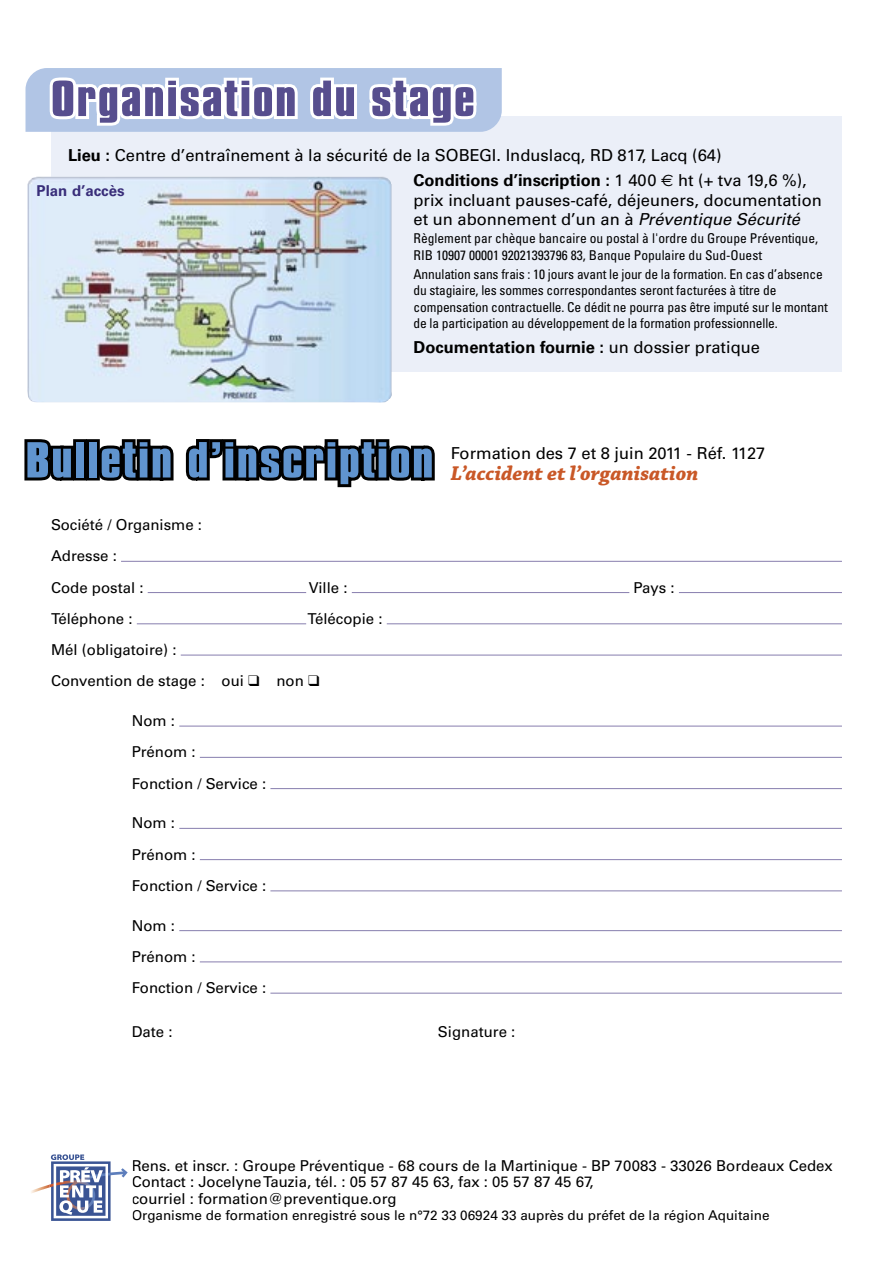
<style>
.page{position:relative;width:893px;height:1263px;background:#fff}
.page>*{position:absolute;margin:0;border:0;box-sizing:border-box;transform-origin:0 0}
.t1{font:700 43.5px "Compacta BT";letter-spacing:.03em;color:#6094cf;scale:1.2 1}
.t2{font:700 43.5px "Compacta BT";letter-spacing:.03em;color:#574e8e;scale:1.2 1}
.t3{font:italic 700 21px "Chaparral Pro";color:#c95827}
.t4{font:16.5px/25.2px "Univers";color:#000}
.t5{font:700 16.5px "Univers";color:#000}
.t6{font:15px/31.2px "Univers";color:#000}
.t7{font:700 15px "Univers";color:#392e7a}
.t8{font:condensed 13.5px/16.5px "Univers";letter-spacing:-.01em;color:#000}
.t9{font:13.5px "Univers";color:#000}
.s1{font-weight:700}
.s2{font-family:"Euro Sans"}
.s3{font-style:italic}
.s4{font-weight:400}
</style>
<div class="page">
<hr style="left:121px;top:561px;width:721px;height:1px;background:#877eae">
<hr style="left:148px;top:592px;width:158px;height:1px;background:#877eae">
<hr style="left:352px;top:592px;width:277px;height:1px;background:#877eae">
<hr style="left:679px;top:592px;width:163px;height:1px;background:#877eae">
<hr style="left:137px;top:623px;width:169px;height:1px;background:#877eae">
<hr style="left:387px;top:623px;width:455px;height:1px;background:#877eae">
<hr style="left:181px;top:655px;width:661px;height:1px;background:#877eae">
<hr style="left:179px;top:726px;width:663px;height:1px;background:#877eae">
<hr style="left:200px;top:757px;width:642px;height:1px;background:#877eae">
<hr style="left:270px;top:788px;width:572px;height:1px;background:#877eae">
<hr style="left:179px;top:828px;width:663px;height:1px;background:#877eae">
<hr style="left:200px;top:859px;width:642px;height:1px;background:#877eae">
<hr style="left:270px;top:890px;width:572px;height:1px;background:#877eae">
<hr style="left:179px;top:930px;width:663px;height:1px;background:#877eae">
<hr style="left:200px;top:961px;width:642px;height:1px;background:#877eae">
<hr style="left:270px;top:993px;width:572px;height:1px;background:#877eae">
<div style="left:51px;top:1161px;width:60px;height:60px;background:linear-gradient(to right,#3a5494,#3a5494)"></div>
<svg style="left:31px;top:1154px;width:97px;height:64px"></svg>
<div style="left:51px;top:117px;width:791px;height:255px;background:#ebeff8"></div>
<img style="left:27px;top:176px;width:365px;height:227px">
<svg style="left:24px;top:439px;width:53px;height:42px;background:#393939"></svg>
<div style="left:73px;top:439px;width:14px;height:41px;border:6px solid #000"></div>
<div style="left:86px;top:439px;width:14px;height:41px;border:6px solid #000"></div>
<svg style="left:96px;top:439px;width:78px;height:42px;background:#333"></svg>
<svg style="left:185px;top:439px;width:250px;height:49px"></svg>
<svg style="left:26px;top:68px;width:476px;height:64px"></svg>
<h1 class="t2" style="left:51px;top:72px;width:355px">Organisation du stage</h1>
<p class="t4" style="left:414px;top:143px;width:395px;text-indent:-345px"><span class="s1">Lieu :</span> Centre d’entraînement à la sécurité de la SOBEGI. Induslacq, RD 817, Lacq (64)<br><span class="s1">Conditions d’inscription :</span> 1 400 <span class="s2">€</span> ht (+ tva 19,6 %),</p>
<p class="t4" style="left:414px;top:190px;width:410px;line-height:19.2px">prix incluant pauses-café, déjeuners, documentation et un abonnement d’un an à <span class="s3">Préventique Sécurité</span></p>
<p class="t8" style="left:414px;top:230px;width:406px">Règlement par chèque bancaire ou postal à l'ordre du Groupe Préventique,<br>RIB 10907 00001 92021393796 83, Banque Populaire du Sud-Ouest</p>
<p class="t8" style="left:414px;top:265px;width:416px">Annulation sans frais : 10 jours avant le jour de la formation. En cas d’absence du stagiaire, les sommes correspondantes seront facturées à titre de compensation contractuelle. Ce dédit ne pourra pas être imputé sur le montant de la participation au développement de la formation professionnelle.</p>
<p class="t5" style="left:414px;top:338px;width:348px">Documentation fournie : <span class="s4">un dossier pratique</span></p>
<p class="t7" style="left:37px;top:182px;width:89px">Plan d’accès</p>
<h1 class="t1" style="left:26px;top:434px;width:342px">Bulletin d’inscription</h1>
<p class="t4" style="left:451px;top:440px;width:316px">Formation des 7 et 8 juin 2011 - Réf. 1127</p>
<h2 class="t3" style="left:451px;top:461px;width:249px">L’accident et l’organisation</h2>
<p class="t6" style="left:51px;top:509px;width:153px">Société / Organisme :<br>Adresse :<br>Code postal :</p>
<p class="t6" style="left:309px;top:572px;width:40px">Ville :</p>
<p class="t6" style="left:633px;top:572px;width:43px">Pays :</p>
<p class="t6" style="left:51px;top:603px;width:83px">Téléphone :</p>
<p class="t6" style="left:308px;top:603px;width:76px">Télécopie :</p>
<p class="t6" style="left:51px;top:634px;width:270px">Mél (obligatoire) :<br>Convention de stage : oui ❑ non ❑</p>
<p class="t6" style="left:132px;top:705px;width:136px">Nom :<br>Prénom :<br>Fonction / Service :</p>
<p class="t6" style="left:132px;top:807px;width:136px">Nom :<br>Prénom :<br>Fonction / Service :</p>
<p class="t6" style="left:132px;top:910px;width:136px">Nom :<br>Prénom :<br>Fonction / Service :</p>
<p class="t6" style="left:132px;top:1016px;width:42px">Date :</p>
<p class="t6" style="left:438px;top:1016px;width:79px">Signature :</p>
<p class="t6" style="left:132px;top:1157px;width:703px;line-height:16.5px">Rens. et inscr. : Groupe Préventique - 68 cours de la Martinique - BP 70083 - 33026 Bordeaux Cedex<br>Contact : Jocelyne Tauzia, tél. : 05 57 87 45 63, fax : 05 57 87 45 67,<br>courriel : formation@preventique.org</p>
<p class="t9" style="left:132px;top:1208px;width:639px">Organisme de formation enregistré sous le n°72 33 06924 33 auprès du préfet de la région Aquitaine</p>
</div>
